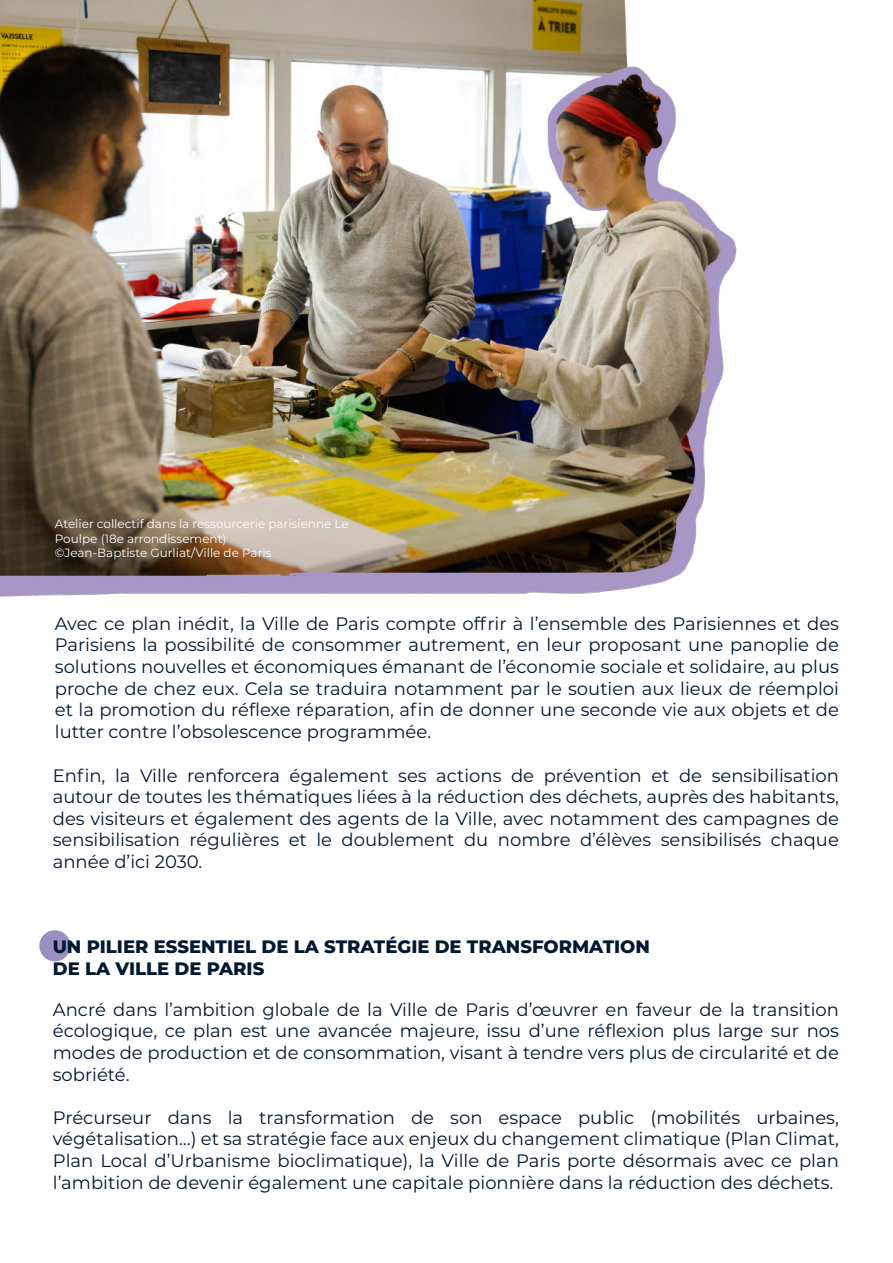
<style>
.page{position:relative;width:893px;height:1263px;background:#fff}
.page>*{position:absolute;margin:0;border:0;box-sizing:border-box;transform-origin:0 0}
.t1{font:18px/21.6px "Montserrat";color:#001830;text-align:justify}
.t2{font:800 18px/21.6px "Montserrat";color:#001830}
.t3{font:12px/14.4px "Montserrat";color:#fff}
</style>
<div class="page">
<img style="left:0;top:0;width:737px;height:597px">
<div style="left:39px;top:930px;width:31px;height:31px;background:#9b8fc2;border-radius:50%"></div>
<p class="t3" style="left:55px;top:517px;width:295px">Atelier collectif dans la ressourcerie parisienne Le<br>Poulpe (18e arrondissement)<br>©Jean-Baptiste Gurliat/Ville de Paris</p>
<p class="t1" style="left:55px;top:613px;width:786px">Avec ce plan inédit, la Ville de Paris compte offrir à l’ensemble des Parisiennes et des Parisiens la possibilité de consommer autrement, en leur proposant une panoplie de solutions nouvelles et économiques émanant de l’économie sociale et solidaire, au plus proche de chez eux. Cela se traduira notamment par le soutien aux lieux de réemploi et la promotion du réflexe réparation, afin de donner une seconde vie aux objets et de lutter contre l’obsolescence programmée.</p>
<p class="t1" style="left:53px;top:765px;width:788px">Enfin, la Ville renforcera également ses actions de prévention et de sensibilisation autour de toutes les thématiques liées à la réduction des déchets, auprès des habitants, des visiteurs et également des agents de la Ville, avec notamment des campagnes de sensibilisation régulières et le doublement du nombre d’élèves sensibilisés chaque année d’ici 2030.</p>
<p class="t2" style="left:53px;top:936px;width:599px">UN PILIER ESSENTIEL DE LA STRATÉGIE DE TRANSFORMATION<br>DE LA VILLE DE PARIS</p>
<p class="t1" style="left:53px;top:999px;width:788px">Ancré dans l’ambition globale de la Ville de Paris d’œuvrer en faveur de la transition écologique, ce plan est une avancée majeure, issu d’une réflexion plus large sur nos modes de production et de consommation, visant à tendre vers plus de circularité et de sobriété.</p>
<p class="t1" style="left:53px;top:1107px;width:788px">Précurseur dans la transformation de son espace public (mobilités urbaines, végétalisation…) et sa stratégie face aux enjeux du changement climatique (Plan Climat, Plan Local d’Urbanisme bioclimatique), la Ville de Paris porte désormais avec ce plan l’ambition de devenir également une capitale pionnière dans la réduction des déchets.</p>
</div>
